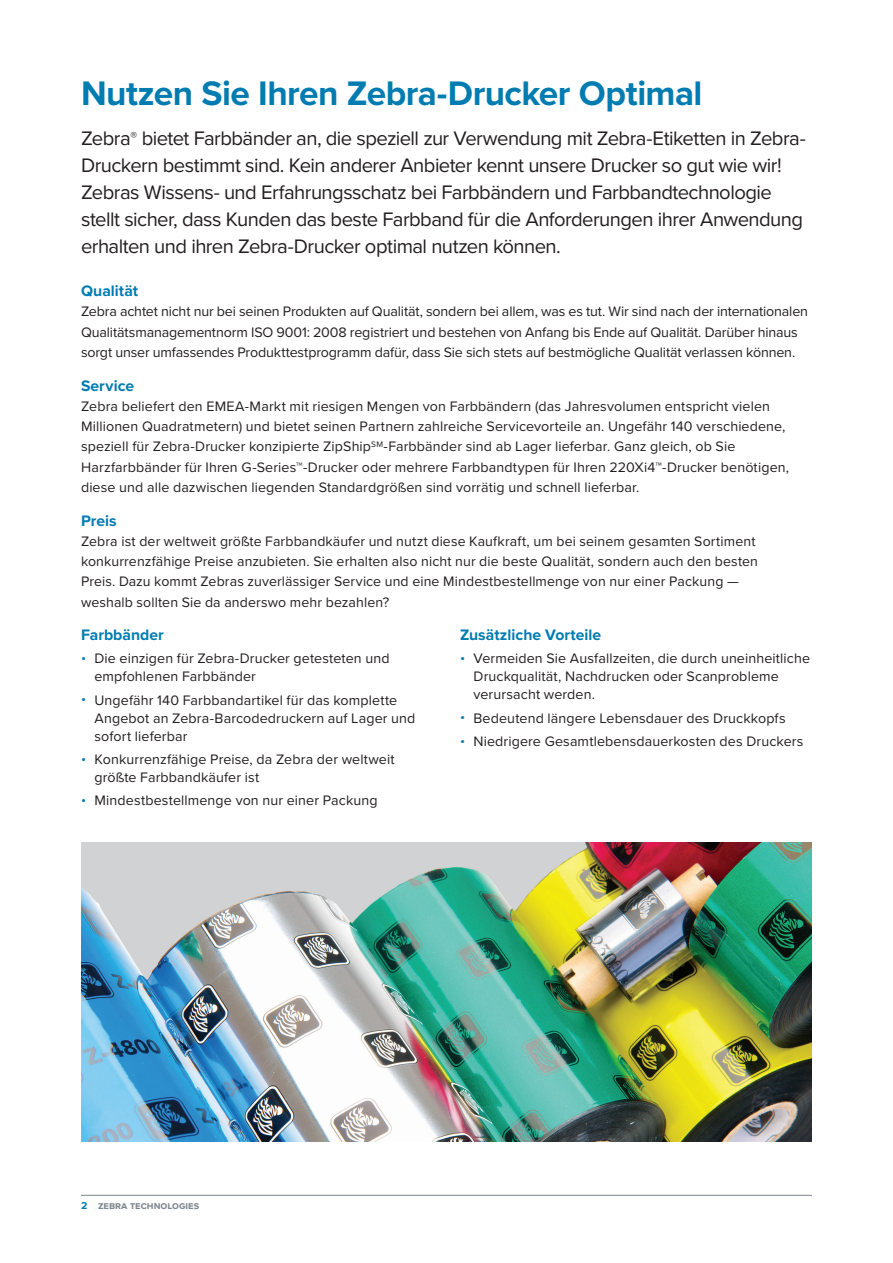
<style>
.page{position:relative;width:893px;height:1263px;background:#fff}
.page>*{position:absolute;margin:0;border:0;box-sizing:border-box;transform-origin:0 0}
.Introduction-Heading{font:700 35.25px "Proxima Nova";letter-spacing:-.015em;color:#007cb1}
.Introduction-Body{font:20.25px/27px "Proxima Nova";letter-spacing:-.025em;color:#231f20}
.Subhead-3{font:700 15.75px "Proxima Nova";color:#007cb1}
.Body{font:14.25px/20.2px "Proxima Nova";letter-spacing:.01em;color:#231f20}
.Body-2{font:14.25px/20.2px "Proxima Nova";letter-spacing:-.01em;color:#231f20}
.t1{font:700 10.5px "Proxima Nova";color:#7e868d}
.s1{color:#007cb1}
</style>
<div class="page">
<img style="left:81px;top:842px;width:731px;height:299px">
<hr style="left:81px;top:1195px;width:731px;height:1px;background:#7e868d">
<p class="Introduction-Heading" style="left:81px;top:72px;width:623px">Nutzen Sie Ihren Zebra-Drucker Optimal</p>
<p class="Introduction-Body" style="left:81px;top:125px;width:726px">Zebra<sup>®</sup> bietet Farbbänder an, die speziell zur Verwendung mit Zebra-Etiketten in Zebra-Druckern bestimmt sind. Kein anderer Anbieter kennt unsere Drucker so gut wie wir!<br>Zebras Wissens- und Erfahrungsschatz bei Farbbändern und Farbbandtechnologie stellt sicher, dass Kunden das beste Farbband für die Anforderungen ihrer Anwendung erhalten und ihren Zebra-Drucker optimal nutzen können.</p>
<p class="Subhead-3" style="left:81px;top:281px;width:59px">Qualität</p>
<p class="Body-2" style="left:81px;top:302px;width:729px">Zebra achtet nicht nur bei seinen Produkten auf Qualität, sondern bei allem, was es tut. Wir sind nach der internationalen<br>Qualitätsmanagementnorm ISO 9001: 2008 registriert und bestehen von Anfang bis Ende auf Qualität. Darüber hinaus sorgt unser umfassendes Produkttestprogramm dafür, dass Sie sich stets auf bestmögliche Qualität verlassen können.</p>
<p class="Subhead-3" style="left:81px;top:376px;width:55px">Service</p>
<p class="Body" style="left:81px;top:396px;width:710px">Zebra beliefert den EMEA-Markt mit riesigen Mengen von Farbbändern (das Jahresvolumen entspricht vielen Millionen Quadratmetern) und bietet seinen Partnern zahlreiche Servicevorteile an. Ungefähr 140 verschiedene, speziell für Zebra-Drucker konzipierte ZipShip<sup>SM</sup>-Farbbänder sind ab Lager lieferbar. Ganz gleich, ob Sie Harzfarbbänder für Ihren G-Series™-Drucker oder mehrere Farbbandtypen für Ihren 220Xi4™-Drucker benötigen, diese und alle dazwischen liegenden Standardgrößen sind vorrätig und schnell lieferbar.</p>
<p class="Subhead-3" style="left:81px;top:511px;width:37px">Preis</p>
<p class="Body" style="left:81px;top:531px;width:679px">Zebra ist der weltweit größte Farbbandkäufer und nutzt diese Kaufkraft, um bei seinem gesamten Sortiment konkurrenzfähige Preise anzubieten. Sie erhalten also nicht nur die beste Qualität, sondern auch den besten Preis. Dazu kommt Zebras zuverlässiger Service und eine Mindestbestellmenge von nur einer Packung — weshalb sollten Sie da anderswo mehr bezahlen?</p>
<p class="Subhead-3" style="left:81px;top:626px;width:84px">Farbbänder</p>
<p class="Body" style="left:94px;top:650px;width:297px;line-height:18px;text-indent:-14px"><span class="s1">•</span> Die einzigen für Zebra-Drucker getesteten und empfohlenen Farbbänder</p>
<p class="Body" style="left:94px;top:691px;width:322px;line-height:18px;text-indent:-14px"><span class="s1">•</span> Ungefähr 140 Farbbandartikel für das komplette<br>Angebot an Zebra-Barcodedruckern auf Lager und sofort lieferbar</p>
<p class="Body" style="left:94px;top:750px;width:302px;line-height:18px;text-indent:-14px"><span class="s1">•</span> Konkurrenzfähige Preise, da Zebra der weltweit größte Farbbandkäufer ist</p>
<p class="Body" style="left:81px;top:790px;width:298px"><span class="s1">•</span> Mindestbestellmenge von nur einer Packung</p>
<p class="Subhead-3" style="left:460px;top:626px;width:143px">Zusätzliche Vorteile</p>
<p class="Body" style="left:473px;top:650px;width:338px;line-height:18px;text-indent:-14px"><span class="s1">•</span> Vermeiden Sie Ausfallzeiten, die durch uneinheitliche<br>Druckqualität, Nachdrucken oder Scanprobleme verursacht werden.</p>
<p class="Body" style="left:460px;top:708px;width:327px"><span class="s1">•</span> Bedeutend längere Lebensdauer des Druckkopfs</p>
<p class="Body" style="left:460px;top:731px;width:345px"><span class="s1">•</span> Niedrigere Gesamtlebensdauerkosten des Druckers</p>
<p class="t1" style="left:81px;top:1199px;width:120px"><span class="s1">2</span> zebra technologies</p>
</div>
